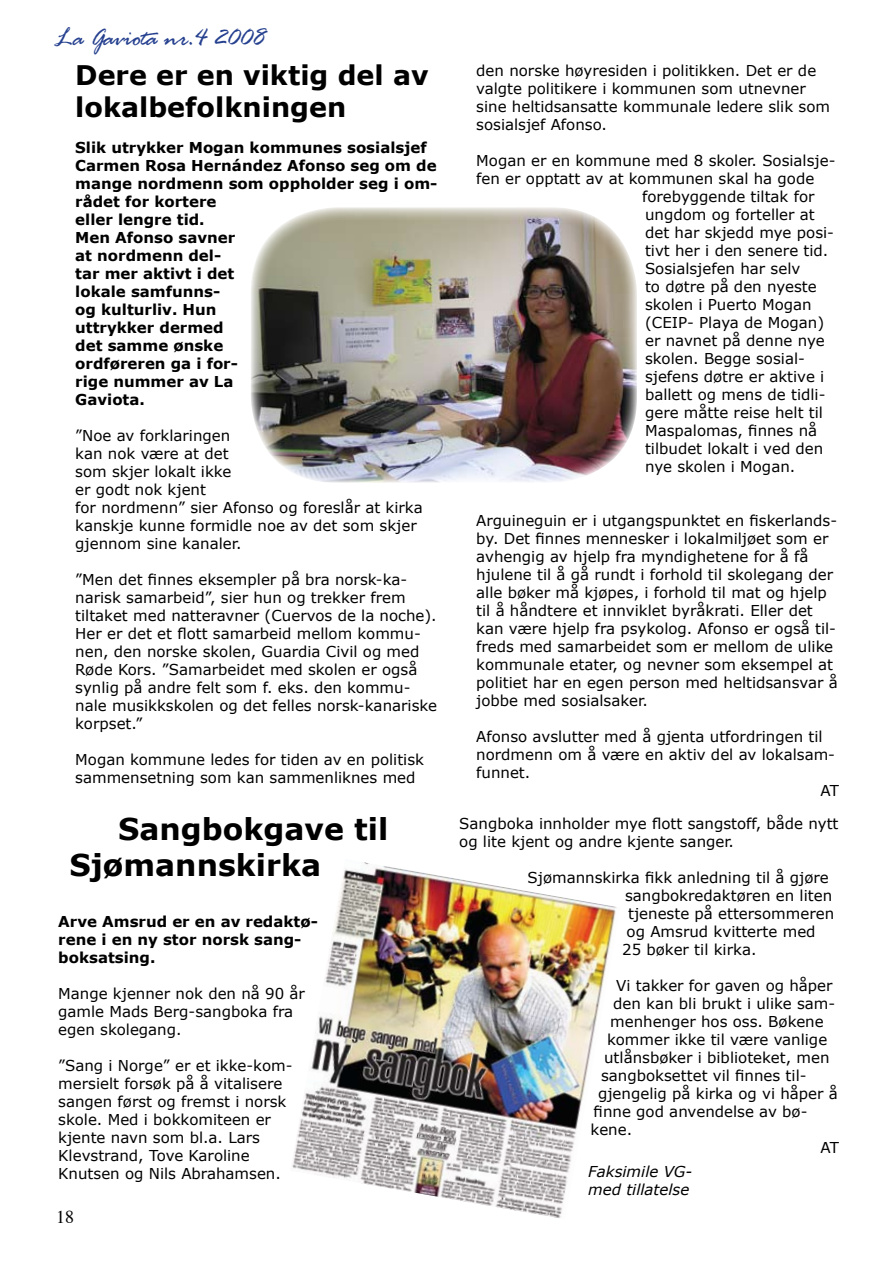
<style>
.page{position:relative;width:893px;height:1263px;background:#fff}
.page>*{position:absolute;margin:0;border:0;box-sizing:border-box;transform-origin:0 0}
.t1{font:700 30px/36px "Verdana";color:#000}
.t2{font:700 27px/32.4px "Verdana";color:#000}
.t3{font:27px "Rage Italic Plain";color:#25408f}
.t4{font:18px "Times";color:#000}
.t5{font:15px/18px "Verdana";color:#000}
.t6{font:700 15px/18px "Verdana";color:#000}
.t7{font:italic 15px/18px "Verdana";color:#000}
</style>
<div class="page">
<img style="left:251px;top:207px;width:386px;height:276px">
<img style="left:292px;top:862px;width:325px;height:356px">
<h2 class="t3" style="left:54px;top:21px;width:213px">La Gaviota nr.4 2008</h2>
<h2 class="t2" style="left:75px;top:58px;width:355px">Dere er en viktig del av lokalbefolkningen</h2>
<p class="t6" style="left:75px;top:138px;width:364px">Slik utrykker Mogan kommunes sosialsjef<br>Carmen Rosa Hernández Afonso seg om de mange nordmenn som oppholder seg i om&shy;rådet for kortere<br>eller lengre tid.<br>Men Afonso savner<br>at nordmenn del-<br>tar mer aktivt i det<br>lokale samfunns-<br>og kulturliv. Hun<br>uttrykker dermed<br>det samme ønske<br>ordføreren ga i for-<br>rige nummer av La<br>Gaviota.</p>
<p class="t5" style="left:75px;top:426px;width:349px">”Noe av forklaringen<br>kan nok være at det<br>som skjer lokalt ikke<br>er godt nok kjent<br>for nordmenn” sier Afonso og foreslår at kirka kanskje kunne formidle noe av det som skjer gjennom sine kanaler.</p>
<p class="t5" style="left:75px;top:570px;width:363px">”Men det finnes eksempler på bra norsk-ka&shy;narisk samarbeid”, sier hun og trekker frem tiltaket med natteravner (Cuervos de la noche).<br>Her er det et flott samarbeid mellom kommu&shy;nen, den norske skolen, Guardia Civil og med Røde Kors. ”Samarbeidet med skolen er også synlig på andre felt som f. eks. den kommu&shy;nale musikkskolen og det felles norsk-kanariske korpset.”</p>
<p class="t5" style="left:75px;top:750px;width:350px">Mogan kommune ledes for tiden av en politisk sammensetning som kan sammenliknes med</p>
<h1 class="t1" style="left:70px;top:810px;width:320px;text-indent:49px">Sangbokgave til<br>Sjømannskirka</h1>
<p class="t6" style="left:58px;top:912px;width:261px">Arve Amsrud er en av redaktø&shy;rene i en ny stor norsk sang&shy;boksatsing.</p>
<p class="t5" style="left:58px;top:984px;width:248px">Mange kjenner nok den nå 90 år gamle Mads Berg-sangboka fra egen skolegang.</p>
<p class="t5" style="left:58px;top:1056px;width:236px">”Sang i Norge” er et ikke-kom&shy;mersielt forsøk på å vitalisere sangen først og fremst i norsk skole. Med i bokkomiteen er kjente navn som bl.a. Lars<br>Klevstrand, Tove Karoline<br>Knutsen og Nils Abrahamsen.</p>
<p class="t4" style="left:56px;top:1200px;width:19px">18</p>
<p class="t5" style="left:476px;top:61px;width:355px">den norske høyresiden i politikken. Det er de valgte politikere i kommunen som utnevner sine heltidsansatte kommunale ledere slik som sosialsjef Afonso.</p>
<p class="t5" style="left:476px;top:151px;width:361px">Mogan er en kommune med 8 skoler. Sosialsje-</p>
<p class="t5" style="left:476px;top:169px;width:339px">fen er opptatt av at kommunen skal ha gode</p>
<p class="t5" style="left:642px;top:187px;width:174px">forebyggende tiltak for</p>
<p class="t5" style="left:645px;top:205px;width:171px">ungdom og forteller at</p>
<p class="t5" style="left:645px;top:223px;width:190px">det har skjedd mye posi-</p>
<p class="t5" style="left:645px;top:241px;width:185px">tivt her i den senere tid.</p>
<p class="t5" style="left:645px;top:259px;width:157px">Sosialsjefen har selv</p>
<p class="t5" style="left:645px;top:277px;width:173px">to døtre på den nyeste</p>
<p class="t5" style="left:645px;top:295px;width:168px">skolen i Puerto Mogan</p>
<p class="t5" style="left:645px;top:313px;width:181px">(CEIP- Playa de Mogan)</p>
<p class="t5" style="left:645px;top:331px;width:181px">er navnet på denne nye</p>
<p class="t5" style="left:645px;top:349px;width:161px">skolen. Begge sosial-</p>
<p class="t5" style="left:645px;top:367px;width:181px">sjefens døtre er aktive i</p>
<p class="t5" style="left:645px;top:385px;width:182px">ballett og mens de tidli-</p>
<p class="t5" style="left:645px;top:403px;width:179px">gere måtte reise helt til</p>
<p class="t5" style="left:645px;top:421px;width:174px">Maspalomas, finnes nå</p>
<p class="t5" style="left:645px;top:439px;width:180px">tilbudet lokalt i ved den</p>
<p class="t5" style="left:645px;top:457px;width:152px">nye skolen i Mogan.</p>
<p class="t5" style="left:476px;top:511px;width:363px">Arguineguin er i utgangspunktet en fiskerlands&shy;by. Det finnes mennesker i lokalmiljøet som er avhengig av hjelp fra myndighetene for å få hjulene til å gå rundt i forhold til skolegang der alle bøker må kjøpes, i forhold til mat og hjelp til å håndtere et innviklet byråkrati. Eller det kan være hjelp fra psykolog. Afonso er også til&shy;freds med samarbeidet som er mellom de ulike kommunale etater, og nevner som eksempel at politiet har en egen person med heltidsansvar å jobbe med sosialsaker.</p>
<p class="t5" style="left:476px;top:727px;width:348px">Afonso avslutter med å gjenta utfordringen til</p>
<p class="t5" style="left:476px;top:745px;width:360px">nordmenn om å være en aktiv del av lokalsam-</p>
<p class="t5" style="left:476px;top:763px;width:56px">funnet.</p>
<p class="t5" style="left:820px;top:781px;width:20px">AT</p>
<p class="t5" style="left:459px;top:814px;width:381px">Sangboka innholder mye flott sangstoff, både nytt og lite kjent og andre kjente sanger.</p>
<p class="t5" style="left:528px;top:868px;width:303px">Sjømannskirka fikk anledning til å gjøre</p>
<p class="t5" style="left:625px;top:886px;width:209px">sangbokredaktøren en liten</p>
<p class="t5" style="left:628px;top:904px;width:208px">tjeneste på ettersommeren</p>
<p class="t5" style="left:627px;top:922px;width:190px">og Amsrud kvitterte med</p>
<p class="t5" style="left:622px;top:940px;width:136px">25 bøker til kirka.</p>
<p class="t5" style="left:616px;top:976px;width:218px">Vi takker for gaven og håper</p>
<p class="t5" style="left:613px;top:994px;width:224px">den kan bli brukt i ulike sam-</p>
<p class="t5" style="left:610px;top:1012px;width:215px">menhenger hos oss. Bøkene</p>
<p class="t5" style="left:607px;top:1030px;width:222px">kommer ikke til være vanlige</p>
<p class="t5" style="left:604px;top:1048px;width:227px">utlånsbøker i biblioteket, men</p>
<p class="t5" style="left:601px;top:1066px;width:207px">sangboksettet vil finnes til-</p>
<p class="t5" style="left:598px;top:1084px;width:241px">gjengelig på kirka og vi håper å</p>
<p class="t5" style="left:594px;top:1102px;width:215px">finne god anvendelse av bø-</p>
<p class="t5" style="left:591px;top:1120px;width:43px">kene.</p>
<p class="t5" style="left:820px;top:1138px;width:20px">AT</p>
<p class="t7" style="left:588px;top:1162px;width:106px">Faksimile VG&shy;med tillatelse</p>
</div>
